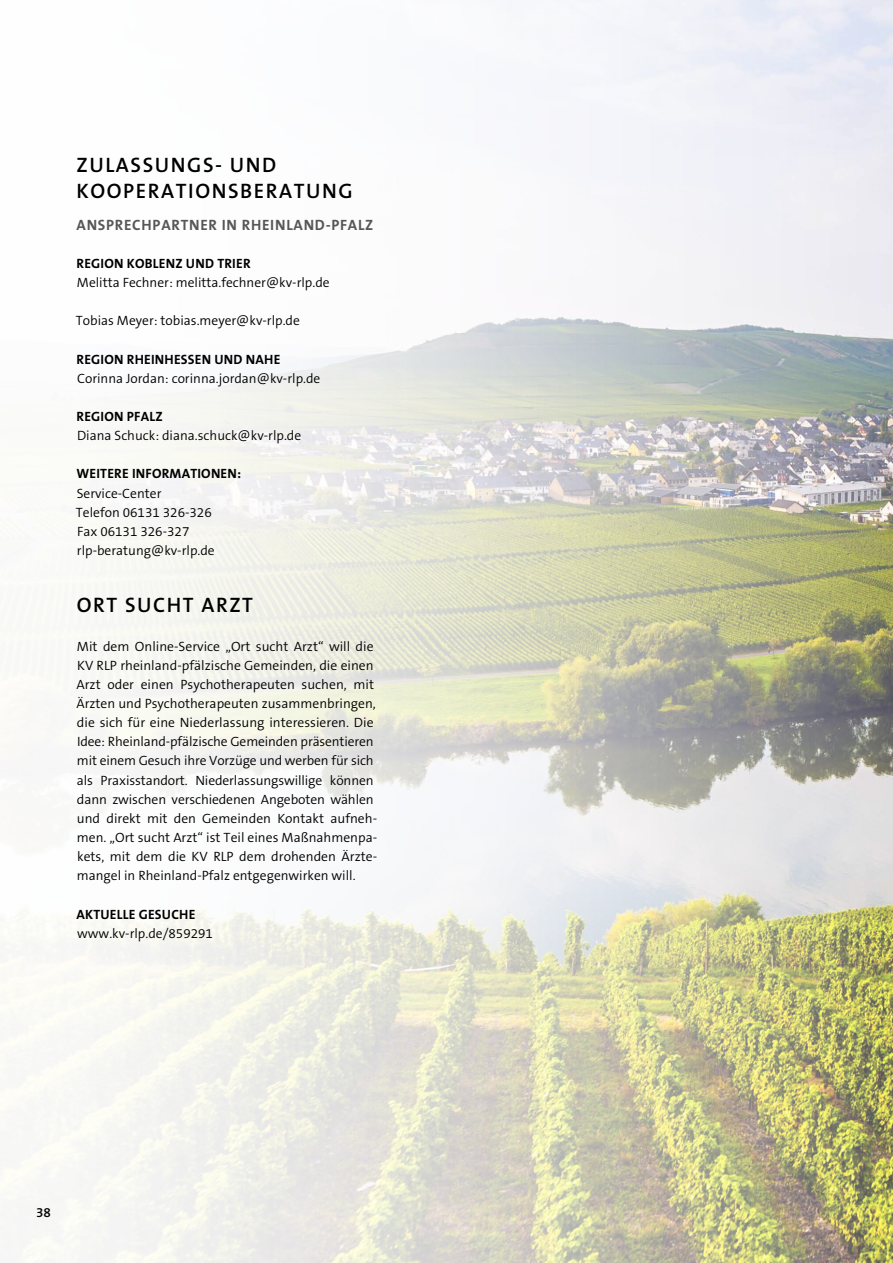
<style>
.page{position:relative;width:893px;height:1263px;background:#fff}
.page>*{position:absolute;margin:0;border:0;box-sizing:border-box;transform-origin:0 0}
.t1{font:600 21px/25.5px "The Sans B6";letter-spacing:.075em;color:#000}
.t2{font:700 15px "The Sans B7";letter-spacing:.05em;color:#575756}
.t3{font:300 13.5px/19.2px "The Sans B4";color:#000}
.t4{font:600 13.5px "The Sans B6";color:#000}
.s1{font-family:"The Sans B7";font-weight:700}
</style>
<div class="page">
<img style="left:96px;top:0;width:797px;height:1263px">
<p class="t1" style="left:77px;top:153px;width:278px">ZULASSUNGS- UND<br>KOOPERATIONSBERATUNG</p>
<p class="t2" style="left:77px;top:216px;width:298px">ANSPRECHPARTNER IN RHEINLAND-PFALZ</p>
<p class="t3" style="left:77px;top:254px;width:255px"><span class="s1">REGION KOBLENZ UND TRIER<br></span>Melitta Fechner: melitta.fechner@kv-rlp.de</p>
<p class="t3" style="left:76px;top:312px;width:226px">Tobias Meyer: tobias.meyer@kv-rlp.de</p>
<p class="t3" style="left:77px;top:350px;width:245px"><span class="s1">REGION RHEINHESSEN UND NAHE<br></span>Corinna Jordan: corinna.jordan@kv-rlp.de</p>
<p class="t3" style="left:77px;top:407px;width:226px"><span class="s1">REGION PFALZ<br></span>Diana Schuck: diana.schuck@kv-rlp.de</p>
<p class="t3" style="left:76px;top:465px;width:167px"><span class="s1">WEITERE INFORMATIONEN:<br></span>Service-Center<br>Telefon 06131 326-326<br>Fax 06131 326-327 rlp-beratung@kv-rlp.de</p>
<p class="t1" style="left:77px;top:593px;width:178px">ORT SUCHT ARZT</p>
<p class="t3" style="left:76px;top:637px;width:302px">Mit dem Online-Service „Ort sucht Arzt“ will die KV RLP rheinland-pfälzische Gemeinden, die einen Arzt oder einen Psychotherapeuten suchen, mit Ärzten und Psychotherapeuten zusammenbringen, die sich für eine Niederlassung interessieren. Die Idee: Rheinland-pfälzische Gemeinden präsentieren mit einem Gesuch ihre Vorzüge und werben für sich als Praxisstandort. Niederlassungswillige können dann zwischen verschiedenen Angeboten wählen und direkt mit den Gemeinden Kontakt aufneh&shy;men. „Ort sucht Arzt“ ist Teil eines Maßnahmenpa&shy;kets, mit dem die KV RLP dem drohenden Ärzte&shy;mangel in Rheinland-Pfalz entgegenwirken will.</p>
<p class="t3" style="left:77px;top:905px;width:138px"><span class="s1">AKTUELLE GESUCHE </span>www.kv-rlp.de/859291</p>
<p class="t4" style="left:36px;top:1205px;width:16px">38</p>
</div>
